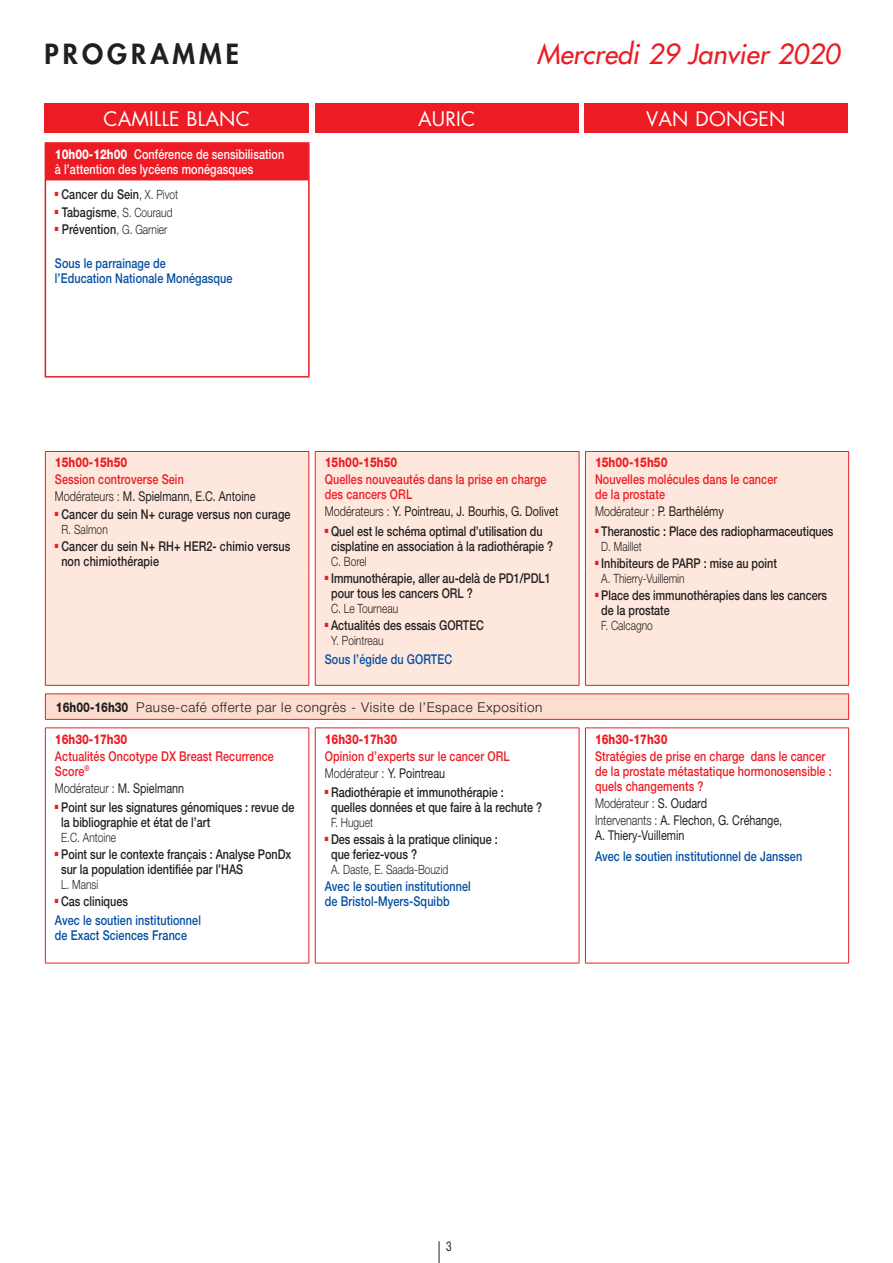
<style>
.page{position:relative;width:893px;height:1263px;background:#fff}
.page>*{position:absolute;margin:0;border:0;box-sizing:border-box;transform-origin:0 0}
.t1{font:italic 27px "Futura";color:#ed1c24}
.t2{font:800 27px "Futura";letter-spacing:.15em;color:#231f20}
.t3{font:19.5px "Futura";letter-spacing:.01em;color:#fff}
.t4{font:500 13.5px/15px "Helvetica Neue LT";color:#231f20;scale:.8 1}
.t5{font:500 13.5px/15px "Helvetica Neue LT";letter-spacing:.01em;color:#ed1c24;scale:.8 1}
.t6{font:500 13.5px/15px "Helvetica Neue LT";letter-spacing:.01em;color:#034ea2;scale:.8 1}
.t7{font:13.5px/17.1px "Helvetica Neue LT";color:#231f20;scale:.8 1}
.t8{font:500 13.5px/15px "Helvetica Neue LT";letter-spacing:.01em;color:#fff;scale:.8 1}
.t9{font:300 13.5px "Helvetica Neue LT";letter-spacing:.04em;color:#231f20}
.t10{font:800 13.5px "Helvetica Neue LT";color:#ed1c24;scale:.8 1}
.t11{font:300 13.5px "Helvetica Neue LT";color:#231f20;scale:.8 1}
.t12{font:13.5px "Helvetica Neue LT";color:#231f20;scale:.75 1}
.t13{font:300 12.75px "Helvetica Neue LT";color:#231f20;scale:.8 1}
.s1{font-weight:800}
.s2{font-weight:300;font-size:12.75px}
.s3{font-weight:500;font-size:13.5px}
.s4{font-weight:500;color:#ed1c24}
.s5{font-weight:300}
.s6{font-weight:400}
.s7{color:#231f20}
.s8{font-weight:300;color:#231f20}
.s9{font-weight:400;color:#231f20}
</style>
<div class="page">
<div style="left:45px;top:103px;width:264px;height:30px;background:#ed1c24"></div>
<div style="left:584px;top:104px;width:263px;height:29px;background:#ed1c24"></div>
<div style="left:315px;top:104px;width:263px;height:29px;background:#ed1c24"></div>
<svg style="left:45px;top:180px;width:547px;height:783px"></svg>
<div style="left:46px;top:452px;width:802px;height:233px;background:#fee7dc"></div>
<hr style="left:45px;top:452px;width:1px;height:116px;background:#ed1c24">
<hr style="left:52px;top:451px;width:257px;height:1px;background:#ed1c24">
<hr style="left:309px;top:452px;width:1px;height:116px;background:#ed1c24">
<hr style="left:45px;top:568px;width:1px;height:117px;background:#ed1c24">
<hr style="left:309px;top:568px;width:1px;height:117px;background:#ed1c24">
<hr style="left:45px;top:685px;width:264px;height:1px;background:#ed1c24">
<hr style="left:315px;top:452px;width:1px;height:116px;background:#ed1c24">
<hr style="left:322px;top:451px;width:257px;height:1px;background:#ed1c24">
<hr style="left:579px;top:452px;width:1px;height:116px;background:#ed1c24">
<hr style="left:315px;top:568px;width:1px;height:117px;background:#ed1c24">
<hr style="left:579px;top:568px;width:1px;height:117px;background:#ed1c24">
<hr style="left:315px;top:685px;width:264px;height:1px;background:#ed1c24">
<hr style="left:585px;top:452px;width:1px;height:116px;background:#ed1c24">
<hr style="left:592px;top:451px;width:257px;height:1px;background:#ed1c24">
<hr style="left:848px;top:452px;width:1px;height:116px;background:#ed1c24">
<hr style="left:585px;top:568px;width:1px;height:117px;background:#ed1c24">
<hr style="left:848px;top:568px;width:1px;height:117px;background:#ed1c24">
<hr style="left:585px;top:685px;width:264px;height:1px;background:#ed1c24">
<hr style="left:45px;top:728px;width:1px;height:235px;background:#ed1c24">
<hr style="left:309px;top:728px;width:1px;height:235px;background:#ed1c24">
<hr style="left:45px;top:963px;width:264px;height:1px;background:#ed1c24">
<hr style="left:315px;top:728px;width:1px;height:235px;background:#ed1c24">
<hr style="left:322px;top:728px;width:257px;height:1px;background:#ed1c24">
<hr style="left:579px;top:728px;width:1px;height:235px;background:#ed1c24">
<hr style="left:315px;top:963px;width:264px;height:1px;background:#ed1c24">
<hr style="left:585px;top:728px;width:1px;height:235px;background:#ed1c24">
<hr style="left:592px;top:728px;width:257px;height:1px;background:#ed1c24">
<hr style="left:848px;top:728px;width:1px;height:235px;background:#ed1c24">
<hr style="left:585px;top:963px;width:264px;height:1px;background:#ed1c24">
<hr style="left:45px;top:719px;width:804px;height:1px;background:#ed1c24">
<svg style="left:45px;top:694px;width:804px;height:25px;background:#fcd8cb"></svg>
<hr style="left:45px;top:728px;width:264px;height:1px;background:#ed1c24">
<hr style="left:585px;top:143px;width:1px;height:234px;background:#fff">
<hr style="left:585px;top:377px;width:264px;height:1px;background:#fff">
<hr style="left:315px;top:143px;width:1px;height:234px;background:#fff">
<hr style="left:579px;top:143px;width:1px;height:234px;background:#fff">
<hr style="left:315px;top:377px;width:264px;height:1px;background:#fff">
<hr style="left:45px;top:144px;width:1px;height:232px;background:#ed1c24">
<hr style="left:52px;top:142px;width:258px;height:2px;background:#ed1c24">
<hr style="left:308px;top:144px;width:2px;height:232px;background:#ed1c24">
<hr style="left:45px;top:376px;width:265px;height:2px;background:#ed1c24">
<div style="left:45px;top:143px;width:263px;height:37px;background:#ed1c24"></div>
<svg style="left:439px;top:1241px;width:1px;height:22px"></svg>
<h1 class="t2" style="left:45px;top:41px;width:196px">PROGRAMME</h1>
<h1 class="t1" style="left:537px;top:41px;width:305px">Mercredi 29 Janvier 2020</h1>
<h2 class="t3" style="left:104px;top:109px;width:147px">CAMILLE BLANC</h2>
<h2 class="t3" style="left:418px;top:110px;width:58px">AURIC</h2>
<h2 class="t3" style="left:646px;top:110px;width:141px">VAN DONGEN</h2>
<p class="t8" style="left:55px;top:148px;width:288px"><span class="s1">10h00-12h00</span> Conférence de sensibilisation à l’attention des lycéens monégasques</p>
<p class="t4" style="left:55px;top:189px;width:156px"><sup>■</sup> Cancer du Sein<span class="s2">, X. Pivot</span></p>
<p class="t13" style="left:55px;top:207px;width:149px"><sup>■</sup> <span class="s3">Tabagisme</span>, S. Couraud</p>
<p class="t4" style="left:55px;top:223px;width:142px"><sup>■</sup> Prévention<span class="s2">, G. Garnier</span></p>
<p class="t6" style="left:55px;top:257px;width:224px">Sous le parrainage de<br>l’Education Nationale Monégasque</p>
<p class="t10" style="left:55px;top:458px;width:92px">15h00-15h50</p>
<p class="t7" style="left:55px;top:473px;width:252px"><span class="s4">Session controverse Sein<br></span><span class="s5">Modérateurs :</span> M. Spielmann, E.C. Antoine</p>
<p class="t4" style="left:55px;top:508px;width:296px"><sup>■</sup> Cancer du sein N+ curage versus non curage</p>
<p class="t13" style="left:61px;top:525px;width:60px">R. Salmon</p>
<p class="t4" style="left:61px;top:540px;width:288px;text-indent:-6px"><sup>■</sup> Cancer du sein N+ RH+ HER2- chimio versus non chimiothérapie</p>
<p class="t10" style="left:325px;top:458px;width:92px">15h00-15h50</p>
<p class="t5" style="left:325px;top:474px;width:279px">Quelles nouveautés dans la prise en charge des cancers ORL</p>
<p class="t7" style="left:325px;top:505px;width:293px"><span class="s5">Modérateurs :</span> Y. Pointreau, J. Bourhis, G. Dolivet</p>
<p class="t4" style="left:331px;top:525px;width:279px;text-indent:-6px"><sup>■</sup> Quel est le schéma optimal d’utilisation du cisplatine en association à la radiothérapie ?</p>
<p class="t13" style="left:331px;top:557px;width:46px">C. Borel</p>
<p class="t4" style="left:331px;top:572px;width:276px;text-indent:-6px"><sup>■</sup> Immunothérapie, aller au-delà de PD1/PDL1 pour tous les cancers ORL ?</p>
<p class="t13" style="left:331px;top:604px;width:85px">C. Le Tourneau</p>
<p class="t4" style="left:325px;top:619px;width:200px"><sup>■</sup> Actualités des essais GORTEC</p>
<p class="t13" style="left:331px;top:636px;width:67px">Y. Pointreau</p>
<p class="t6" style="left:325px;top:654px;width:161px">Sous l’égide du GORTEC</p>
<p class="t9" style="left:56px;top:702px;width:488px"><span class="s1">16h00-16h30</span> Pause-café offerte par le congrès - Visite de l’Espace Exposition</p>
<p class="t10" style="left:55px;top:734px;width:92px">16h30-17h30</p>
<p class="t5" style="left:55px;top:750px;width:275px">Actualités Oncotype DX Breast Recurrence<br>Score<sup>®</sup></p>
<p class="t11" style="left:55px;top:783px;width:163px">Modérateur : <span class="s6">M. Spielmann</span></p>
<p class="t4" style="left:61px;top:801px;width:293px;text-indent:-6px"><sup>■</sup> Point sur les signatures génomiques : revue de la bibliographie et état de l’art</p>
<p class="t13" style="left:61px;top:833px;width:70px">E.C. Antoine</p>
<p class="t4" style="left:61px;top:849px;width:289px;text-indent:-6px"><sup>■</sup> Point sur le contexte français : Analyse PonDx sur la population identifiée par l’HAS</p>
<p class="t13" style="left:61px;top:880px;width:48px">L. Mansi</p>
<p class="t6" style="left:55px;top:894px;width:184px;line-height:18.8px"><sup>■</sup> <span class="s7">Cas cliniques<br></span>Avec le soutien institutionnel</p>
<p class="t6" style="left:55px;top:929px;width:167px">de Exact Sciences France</p>
<p class="t10" style="left:325px;top:734px;width:92px">16h30-17h30</p>
<p class="t5" style="left:325px;top:749px;width:232px;line-height:17.1px">Opinion d’experts sur le cancer ORL<br><span class="s8">Modérateur :</span> <span class="s9">Y. Pointreau</span></p>
<p class="t4" style="left:331px;top:786px;width:265px;text-indent:-6px"><sup>■</sup> Radiothérapie et immunothérapie : quelles données et que faire à la rechute ?</p>
<p class="t13" style="left:331px;top:818px;width:54px">F. Huguet</p>
<p class="t4" style="left:331px;top:834px;width:210px;text-indent:-6px"><sup>■</sup> Des essais à la pratique clinique : que feriez-vous ?</p>
<p class="t13" style="left:331px;top:865px;width:148px">A. Daste, E. Saada-Bouzid</p>
<p class="t6" style="left:325px;top:880px;width:184px">Avec le soutien institutionnel de Bristol-Myers-Squibb</p>
<p class="t10" style="left:595px;top:458px;width:92px">15h00-15h50</p>
<p class="t5" style="left:595px;top:474px;width:229px">Nouvelles molécules dans le cancer de la prostate</p>
<p class="t7" style="left:595px;top:505px;width:162px"><span class="s5">Modérateur :</span> P. Barthélémy</p>
<p class="t4" style="left:595px;top:525px;width:299px"><sup>■</sup> Theranostic : Place des radiopharmaceutiques</p>
<p class="t13" style="left:601px;top:542px;width:52px">D. Maillet</p>
<p class="t4" style="left:595px;top:557px;width:229px"><sup>■</sup> Inhibiteurs de PARP : mise au point</p>
<p class="t13" style="left:601px;top:574px;width:106px">A. Thierry-Vuillemin</p>
<p class="t4" style="left:601px;top:589px;width:284px;text-indent:-6px"><sup>■</sup> Place des immunothérapies dans les cancers de la prostate</p>
<p class="t13" style="left:601px;top:621px;width:66px">F. Calcagno</p>
<p class="t10" style="left:595px;top:734px;width:92px">16h30-17h30</p>
<p class="t5" style="left:595px;top:750px;width:297px">Stratégies de prise en charge dans le cancer de la prostate métastatique hormonosensible : quels changements ?</p>
<p class="t7" style="left:595px;top:796px;width:236px"><span class="s5">Modérateur :</span> S. Oudard<br><span class="s5">Intervenants :</span> A. Flechon, G. Créhange,</p>
<p class="t7" style="left:595px;top:828px;width:113px">A. Thiery-Vuillemin</p>
<p class="t6" style="left:595px;top:851px;width:261px">Avec le soutien institutionnel de Janssen</p>
<p class="t12" style="left:446px;top:1241px;width:9px">3</p>
</div>
